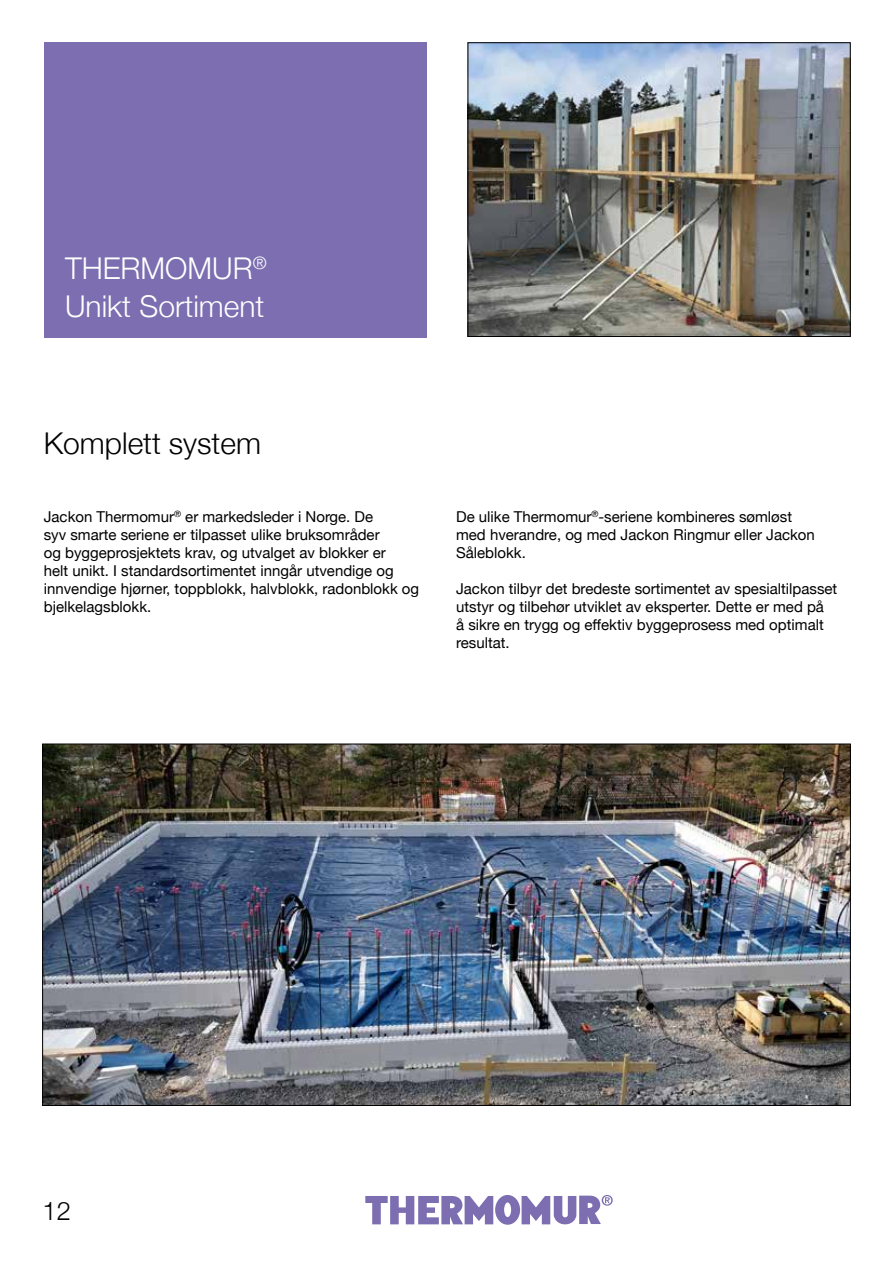
<style>
.page{position:relative;width:893px;height:1263px;background:#fff}
.page>*{position:absolute;margin:0;border:0;box-sizing:border-box;transform-origin:0 0}
.t1{font:300 30px/37.5px "Helvetica Neue";color:#fff}
.t2{font:300 30px "Helvetica Neue";color:#000}
.t3{font:300 25.5px "Helvetica Neue";color:#000}
.t4{font:15px/18px "Helvetica Neue";color:#000}
</style>
<div class="page">
<div style="left:44px;top:43px;width:382px;height:295px;background:#7c6eb0"></div>
<img style="left:470px;top:45px;width:378px;height:290px">
<div style="left:468px;top:43px;width:382px;height:294px;border:1px solid #000"></div>
<img style="left:44px;top:746px;width:804px;height:358px">
<svg style="left:365px;top:1195px;width:248px;height:30px"></svg>
<h1 class="t1" style="left:65px;top:247px;width:203px">THERMOMUR<sup>®<br></sup>Unikt Sortiment</h1>
<h1 class="t2" style="left:44px;top:419px;width:219px">Komplett system</h1>
<p class="t4" style="left:44px;top:509px;width:377px">Jackon Thermomur<sup>®</sup> er markedsleder i Norge. De<br>syv smarte seriene er tilpasset ulike bruksområder<br>og byggeprosjektets krav, og utvalget av blokker er<br>helt unikt. I standardsortimentet inngår utvendige og innvendige hjørner, toppblokk, halvblokk, radonblokk og bjelkelagsblokk.</p>
<p class="t4" style="left:456px;top:509px;width:360px">De ulike Thermomur<sup>®</sup>-seriene kombineres sømløst med hverandre, og med Jackon Ringmur eller Jackon<br>Såleblokk.</p>
<p class="t4" style="left:456px;top:581px;width:383px">Jackon tilbyr det bredeste sortimentet av spesialtilpasset utstyr og tilbehør utviklet av eksperter. Dette er med på<br>å sikre en trygg og effektiv byggeprosess med optimalt resultat.</p>
<h2 class="t3" style="left:43px;top:1190px;width:30px">12</h2>
</div>
